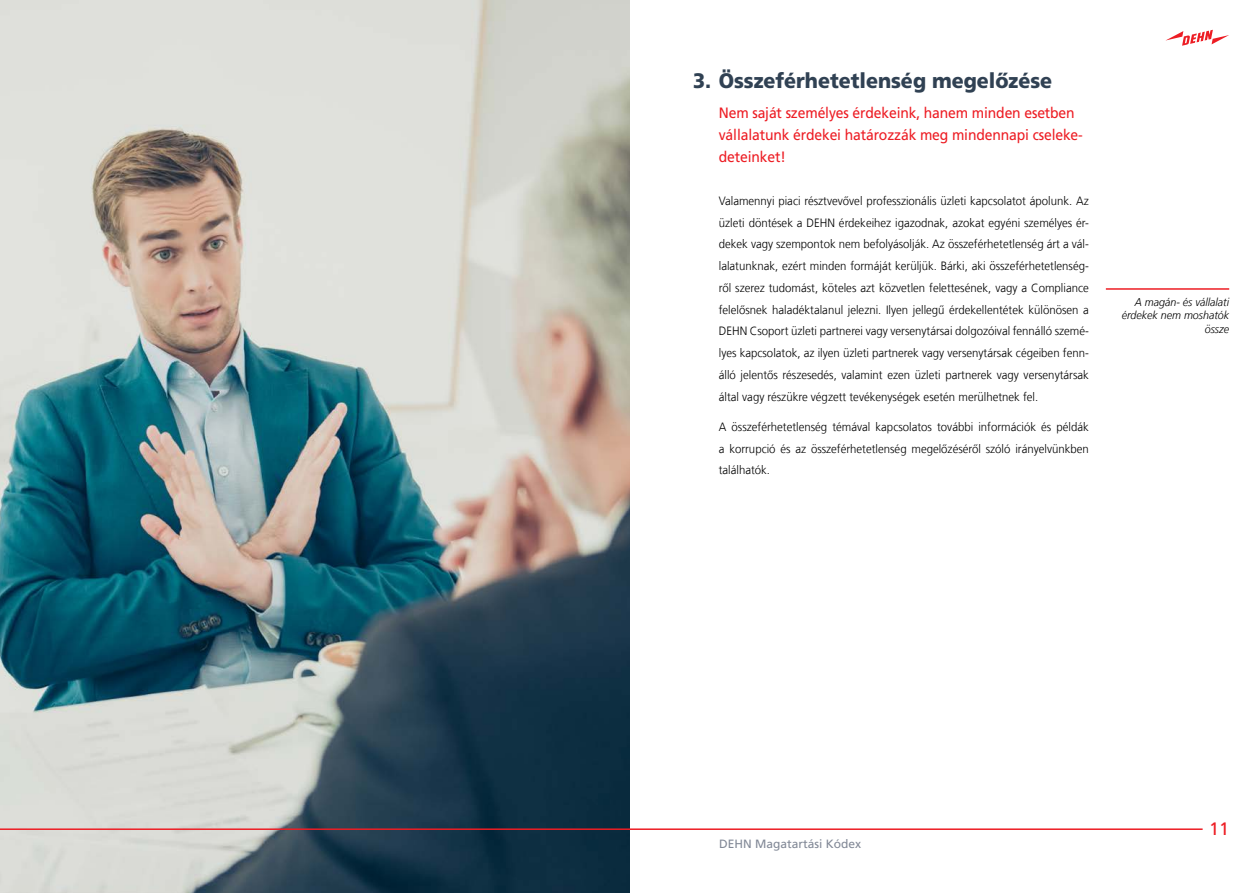
<style>
.page{position:relative;width:1259px;height:893px;background:#fff}
.page>*{position:absolute;margin:0;border:0;box-sizing:border-box;transform-origin:0 0}
.t1{font:900 21px "Frutiger LT Com";letter-spacing:-.005em;color:#304153;scale:.94 1}
.t2{font:18px "Frutiger LT Com";color:#ed1d24}
.t3{font:15px/21.8px "Frutiger LT Com";letter-spacing:-.01em;color:#ed1d24;scale:.93 1}
.t4{font:300 12px/21.8px "Frutiger LT Com";color:#000;text-align:justify;scale:.95 1}
.t5{font:12px "Frutiger LT Com";color:#828997}
.t6{font:italic 300 11.25px/13.5px "Frutiger LT Com";color:#000;text-align:right;scale:.95 1}
</style>
<div class="page">
<img style="left:0;top:0;width:629px;height:893px">
<hr style="left:1106px;top:288px;width:123px;height:2px;background:#ed1d24">
<hr style="left:0;top:828px;width:1202px;height:2px;background:#ed1d24">
<svg style="left:1165px;top:30px;width:64px;height:16px"></svg>
<h1 class="t1" style="left:693px;top:68px;width:383px">3. Összeférhetetlenség megelőzése</h1>
<p class="t3" style="left:719px;top:102px;width:393px">Nem saját személyes érdekeink, hanem minden esetben vállalatunk érdekei határozzák meg mindennapi cseleke&shy;deteinket!</p>
<p class="t4" style="left:719px;top:190px;width:391px">Valamennyi piaci résztvevővel professzionális üzleti kapcsolatot ápolunk. Az üzleti döntések a DEHN érdekeihez igazodnak, azokat egyéni személyes ér&shy;dekek vagy szempontok nem befolyásolják. Az összeférhetetlenség árt a vál&shy;lalatunknak, ezért minden formáját kerüljük. Bárki, aki összeférhetetlenség&shy;ről szerez tudomást, köteles azt közvetlen felettesének, vagy a Compliance felelősnek haladéktalanul jelezni. Ilyen jellegű érdekellentétek különösen a DEHN Csoport üzleti partnerei vagy versenytársai dolgozóival fennálló szemé&shy;lyes kapcsolatok, az ilyen üzleti partnerek vagy versenytársak cégeiben fenn&shy;álló jelentős részesedés, valamint ezen üzleti partnerek vagy versenytársak által vagy részükre végzett tevékenységek esetén merülhetnek fel.</p>
<p class="t4" style="left:719px;top:416px;width:391px">A összeférhetetlenség témával kapcsolatos további információk és példák a korrupció és az összeférhetetlenség megelőzéséről szóló irányelvünkben találhatók.</p>
<p class="t6" style="left:1121px;top:295px;width:115px">A magán- és vállalati érdekek nem moshatók össze</p>
<p class="t5" style="left:719px;top:836px;width:144px">DEHN Magatartási Kódex</p>
<h2 class="t2" style="left:1209px;top:818px;width:22px">11</h2>
</div>
